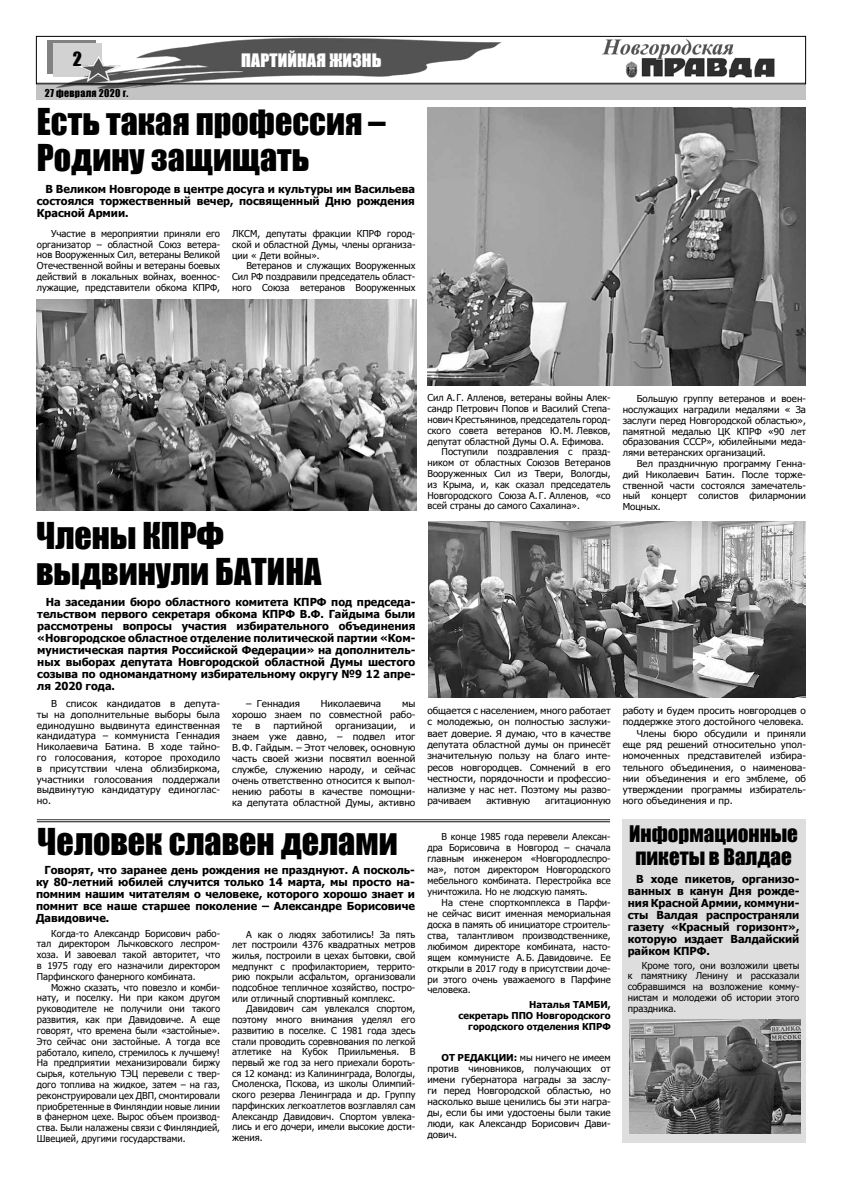
<style>
.page{position:relative;width:842px;height:1191px;background:#fff}
.page>*{position:absolute;margin:0;border:0;box-sizing:border-box;transform-origin:0 0}
.t1{font:34px/36px "Impact";color:#000}
.t2{font:21px/23px "Impact";color:#000}
.t3{font:18px "Impact";color:#000}
.t4{font:17px "Impact";letter-spacing:.01em;color:#fff;scale:1.04 1}
.t5{font:700 11px/12px "Tahoma";color:#000;text-align:justify}
.t6{font:10px "Impact";letter-spacing:.025em;color:#000}
.t7{font:9.5px/10.8px "Tahoma";color:#000;text-align:justify}
.t8{font:9.5px/10.8px "Tahoma";color:#000;text-align:justify;scale:1.05 1}
.t9{font:700 9.5px/10.8px "Tahoma";color:#000;text-align:right}
.s1{font-weight:700}
</style>
<div class="page">
<img style="left:595px;top:35px;width:190px;height:43px">
<div style="left:37px;top:83px;width:769px;height:17px;background:#c3c3c3"></div>
<img style="left:35px;top:35px;width:513px;height:59px">
<div style="left:36px;top:36px;width:770px;height:48px;border:1px solid #000"></div>
<svg style="left:241px;top:47px;width:141px;height:21px;background:#595959"></svg>
<img style="left:36px;top:300px;width:380px;height:210px">
<img style="left:427px;top:108px;width:378px;height:277px">
<img style="left:428px;top:522px;width:377px;height:175px">
<hr style="left:37px;top:819px;width:573px;height:1px;background:#4d4d4d">
<hr style="left:37px;top:821px;width:573px;height:1px;background:#4d4d4d">
<div style="left:622px;top:819px;width:183px;height:323px;background:#dedede"></div>
<img style="left:629px;top:1019px;width:171px;height:114px">
<h3 class="t3" style="left:73px;top:45px;width:11px">2</h3>
<p class="t6" style="left:45px;top:85px;width:85px">27 февраля 2020 г.</p>
<h3 class="t4" style="left:241px;top:47px;width:137px">ПАРТИйНАЯ ЖИЗНЬ</h3>
<h1 class="t1" style="left:37px;top:102px;width:350px">Есть такая профессия –<br>Родину защищать</h1>
<p class="t5" style="left:37px;top:183px;width:380px;text-indent:9px">В Великом Новгороде в центре досуга и культуры им Васильева состоялся торжественный вечер, посвященный Дню рождения Красной Армии.</p>
<p class="t7" style="left:37px;top:228px;width:185px;text-indent:14px">Участие в мероприятии приняли его организатор – областной Союз ветера&shy;нов Вооруженных Сил, ветераны Великой Отечественной войны и ветераны боевых действий в локальных войнах, военнос&shy;лужащие, представители обкома КПРФ,</p>
<p class="t7" style="left:232px;top:229px;width:185px">ЛКСМ, депутаты фракции КПРФ город&shy;ской и областной Думы, члены организа&shy;ции « Дети войны».</p>
<p class="t7" style="left:232px;top:261px;width:185px;text-indent:14px">Ветеранов и служащих Вооруженных Сил РФ поздравили председатель област&shy;ного Союза ветеранов Вооруженных</p>
<h1 class="t1" style="left:36px;top:516px;width:287px">Члены КПРФ выдвинули БАТИНА</h1>
<p class="t5" style="left:37px;top:596px;width:380px;text-indent:9px">На заседании бюро областного комитета КПРФ под председа&shy;тельством первого секретаря обкома КПРФ В.Ф. Гайдыма были рассмотрены вопросы участия избирательного объединения «Новгородское областное отделение политической партии «Ком&shy;мунистическая партия Российской Федерации» на дополнитель&shy;ных выборах депутата Новгородской областной Думы шестого созыва по одномандатному избирательному округу №9 12 апре&shy;ля 2020 года.</p>
<p class="t8" style="left:37px;top:698px;width:176px;text-indent:14px">В список кандидатов в депута&shy;ты на дополнительные выборы была единодушно выдвинута единственная кандидатура – коммуниста Геннадия Николаевича Батина. В ходе тайно&shy;го голосования, которое проходило в присутствии члена облизбиркома, участники голосования поддержали выдвинутую кандидатуру единоглас&shy;но.</p>
<p class="t8" style="left:246px;top:698px;width:53px">– Геннадия</p>
<p class="t8" style="left:321px;top:698px;width:59px">Николаевича</p>
<p class="t8" style="left:232px;top:698px;width:176px;text-indent:170px">мы хорошо знаем по совместной рабо&shy;те</p>
<p class="t8" style="left:255px;top:720px;width:6px">в</p>
<p class="t8" style="left:273px;top:720px;width:48px">партийной</p>
<p class="t8" style="left:335px;top:720px;width:60px">организации,</p>
<p class="t8" style="left:232px;top:720px;width:176px;text-indent:178px">и знаем уже давно, – подвел итог В.Ф. Гайдым. – Этот человек, основную часть своей жизни посвятил военной службе, служению народу, и сейчас очень ответственно относится к выпол&shy;нению работы в качестве помощни&shy;ка депутата областной Думы, активно</p>
<h1 class="t1" style="left:37px;top:822px;width:362px">Человек славен делами</h1>
<p class="t5" style="left:36px;top:864px;width:380px;text-indent:9px">Говорят, что заранее день рождения не празднуют. А посколь&shy;ку 80-летний юбилей случится только 14 марта, мы просто на&shy;помним нашим читателям о человеке, которого хорошо знает и помнит все наше старшее поколение – Александре Борисовиче Давидовиче.</p>
<p class="t7" style="left:37px;top:928px;width:185px;text-indent:14px">Когда-то Александр Борисович рабо&shy;тал директором Лычковского леспром&shy;хоза. И завоевал такой авторитет, что в 1975 году его назначили директором Парфинского фанерного комбината.</p>
<p class="t7" style="left:37px;top:982px;width:185px;text-indent:14px">Можно сказать, что повезло и комби&shy;нату, и поселку. Ни при каком другом руководителе не получили они такого развития, как при Давидовиче. А еще говорят, что времена были «застойные».<br>Это сейчас они застойные. А тогда все работало, кипело, стремилось к лучшему!<br>На предприятии механизировали биржу сырья, котельную ТЭЦ перевели с твер&shy;дого топлива на жидкое, затем – на газ, реконструировали цех ДВП, смонтировали приобретенные в Финляндии новые линии в фанерном цехе. Вырос объем производ&shy;ства. Были налажены связи с Финляндией, Швецией, другими государствами.</p>
<p class="t7" style="left:232px;top:929px;width:185px;text-indent:14px">А как о людях заботились! За пять лет построили 4376 квадратных метров жилья, построили в цехах бытовки, свой медпункт с профилакторием, террито&shy;рию покрыли асфальтом, организовали подсобное тепличное хозяйство, постро&shy;или отличный спортивный комплекс.</p>
<p class="t7" style="left:232px;top:1004px;width:185px;text-indent:14px">Давидович сам увлекался спортом, поэтому много внимания уделял его развитию в поселке. С 1981 года здесь стали проводить соревнования по легкой атлетике на Кубок Приильменья. В первый же год за него приехали бороть&shy;ся 12 команд: из Калининграда, Вологды, Смоленска, Пскова, из школы Олимпий&shy;ского резерва Ленинграда и др. Группу парфинских легкоатлетов возглавлял сам Александр Давидович. Спортом увлека&shy;лись и его дочери, имели высокие дости&shy;жения.</p>
<p class="t7" style="left:427px;top:393px;width:185px">Сил А.Г. Алленов, ветераны войны Алек-</p>
<p class="t7" style="left:427px;top:404px;width:185px">сандр Петрович Попов и Василий Степа-</p>
<p class="t7" style="left:427px;top:414px;width:185px">нович Крестьянинов, председатель город-</p>
<p class="t7" style="left:427px;top:425px;width:185px">ского совета ветеранов Ю.М. Левков,</p>
<p class="t7" style="left:427px;top:436px;width:178px">депутат областной Думы О.А. Ефимова.</p>
<p class="t7" style="left:442px;top:447px;width:171px">Поступили поздравления с празд-</p>
<p class="t7" style="left:427px;top:458px;width:185px">ником от областных Союзов Ветеранов</p>
<p class="t7" style="left:427px;top:468px;width:185px">Вооруженных Сил из Твери, Вологды,</p>
<p class="t7" style="left:427px;top:479px;width:185px">из Крыма, и, как сказал председатель</p>
<p class="t7" style="left:427px;top:490px;width:185px">Новгородского Союза А.Г. Алленов, «со</p>
<p class="t7" style="left:427px;top:501px;width:154px">всей страны до самого Сахалина».</p>
<p class="t7" style="left:623px;top:394px;width:185px;text-indent:14px">Большую группу ветеранов и воен&shy;нослужащих наградили медалями « За заслуги перед Новгородской областью», памятной медалью ЦК КПРФ «90 лет образования СССР», юбилейными меда&shy;лями ветеранских организаций.</p>
<p class="t7" style="left:623px;top:458px;width:185px;text-indent:14px">Вел праздничную программу Генна&shy;дий Николаевич Батин. После торже&shy;ственной части состоялся замечатель&shy;ный концерт солистов филармонии Моцных.</p>
<p class="t8" style="left:427px;top:705px;width:176px;line-height:11.3px">общается с населением, много работает с молодежью, он полностью заслужи&shy;вает доверие. Я думаю, что в качестве депутата областной думы он принесёт значительную пользу на благо инте&shy;ресов новгородцев. Сомнений в его честности, порядочности и профессио&shy;нализме у нас нет. Поэтому мы разво&shy;рачиваем</p>
<p class="t8" style="left:486px;top:796px;width:43px">активную</p>
<p class="t8" style="left:545px;top:796px;width:64px">агитационную</p>
<p class="t7" style="left:427px;top:831px;width:185px;text-indent:14px">В конце 1985 года перевели Алексан&shy;дра Борисовича в Новгород – сначала главным инженером «Новгородлеспро&shy;ма», потом директором Новгородского мебельного комбината. Перестройка все уничтожила. Но не людскую память.</p>
<p class="t7" style="left:427px;top:897px;width:185px;text-indent:14px">На стене спорткомплекса в Парфи&shy;не сейчас висит именная мемориальная доска в память об инициаторе строитель&shy;ства, талантливом производственнике, любимом директоре комбината, насто&shy;ящем коммунисте А.Б. Давидовиче. Ее открыли в 2017 году в присутствии доче&shy;ри этого очень уважаемого в Парфине человека.</p>
<p class="t9" style="left:458px;top:1000px;width:154px">Наталья ТАМБИ,<br>секретарь ППО Новгородского городского отделения КПРФ</p>
<p class="t7" style="left:427px;top:1052px;width:185px;text-indent:14px"><span class="s1">От редакции :</span> мы ничего не имеем против чиновников, получающих от имени губернатора награды за заслу&shy;ги перед Новгородской областью, но насколько выше ценились бы эти награ&shy;ды, если бы ими удостоены были такие люди, как Александр Борисович Дави&shy;дович.</p>
<p class="t8" style="left:623px;top:705px;width:176px">работу и будем просить новгородцев о</p>
<p class="t8" style="left:623px;top:717px;width:174px">поддержке этого достойного человека.</p>
<p class="t8" style="left:637px;top:728px;width:163px">Члены бюро обсудили и приняли</p>
<p class="t8" style="left:623px;top:739px;width:176px">еще ряд решений относительно упол-</p>
<p class="t8" style="left:623px;top:751px;width:176px">номоченных представителей избира-</p>
<p class="t8" style="left:623px;top:762px;width:176px">тельного объединения, о наименова-</p>
<p class="t8" style="left:623px;top:773px;width:176px">нии объединения и его эмблеме, об</p>
<p class="t8" style="left:623px;top:784px;width:176px">утверждении программы избиратель-</p>
<p class="t8" style="left:623px;top:796px;width:106px">ного объединения и пр.</p>
<h2 class="t2" style="left:629px;top:821px;width:170px">Информационные пикеты в Валдае</h2>
<p class="t5" style="left:628px;top:873px;width:173px;text-indent:9px">В ходе пикетов, организо&shy;ванных в канун Дня рожде&shy;ния Красной Армии, коммуни&shy;сты Валдая распространяли газету «Красный горизонт», которую издает Валдайский райком КПРФ.</p>
<p class="t7" style="left:628px;top:960px;width:173px;text-indent:14px">Кроме того, они возложили цветы к памятнику Ленину и рассказали собравшимся на возложение комму&shy;нистам и молодежи об истории этого праздника.</p>
</div>
